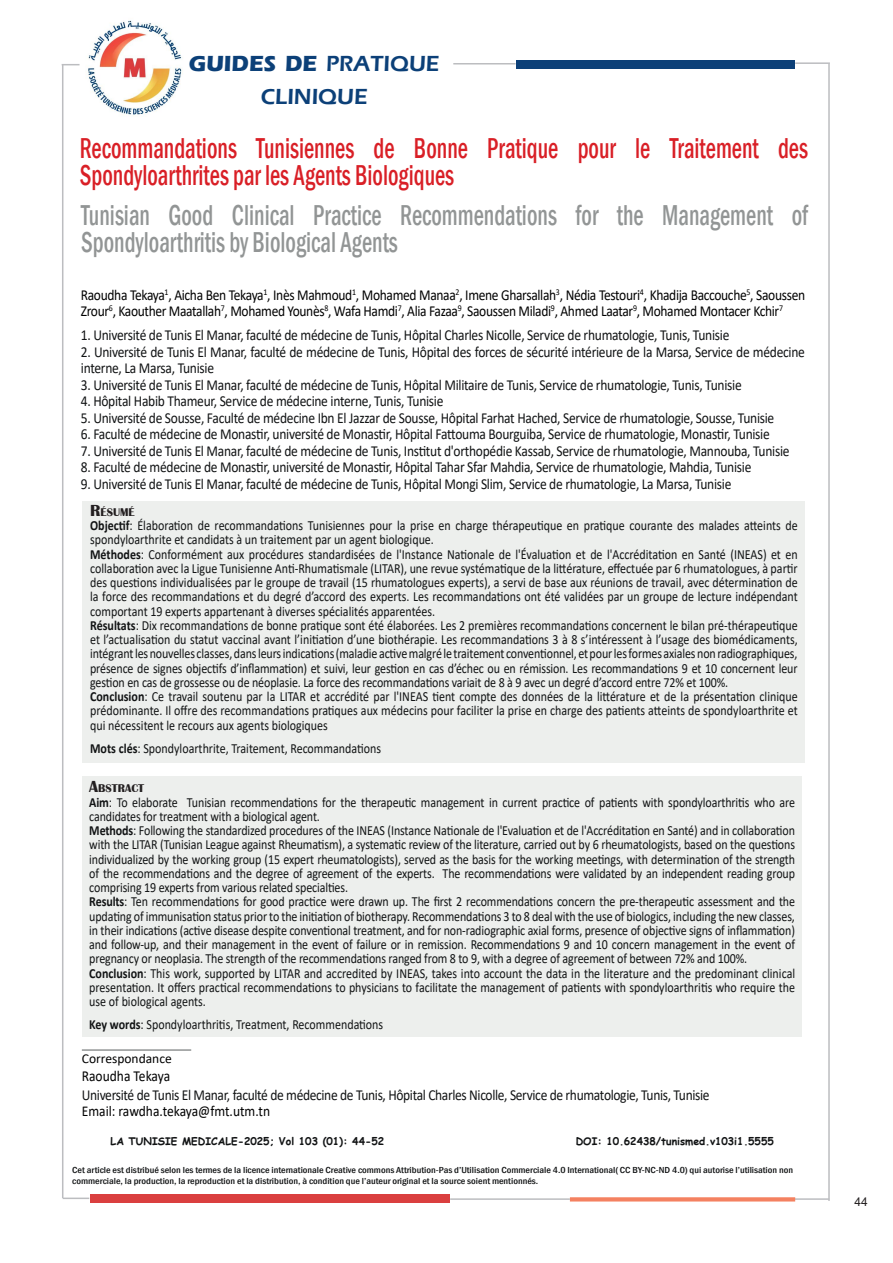
<style>
.page{position:relative;width:893px;height:1263px;background:#fff}
.page>*{position:absolute;margin:0;border:0;box-sizing:border-box;transform-origin:0 0}
.t1{font:500 condensed 29.55px/27px "Franklin Gothic";color:#d91f26;scale:.77 1}
.t2{font:500 condensed 29.55px/27px "Franklin Gothic";color:#929595;scale:.77 1}
.t3{font:600 22.5px/32.4px "Eras ITC";color:#0c4078;text-align:center}
.t4{font:15.3px/16.5px "Calibri";letter-spacing:-.02em;color:#111314;scale:.88 1}
.t5{font:15.3px/16.2px "Calibri";letter-spacing:-.025em;color:#000;scale:.88 1}
.t6{font:15.3px "Calibri";color:#000;scale:.88 1}
.t7{font:15px "Calibri";color:#000;scale:.9 1}
.t8{font:13.95px/14.2px "Calibri";letter-spacing:-.01em;color:#111314;text-align:justify;scale:.86 1}
.t9{font:13.5px "Calibri";color:#000}
.t10{font:12px "Arial";color:#231f20}
.t11{font:700 11.55px "Britannic";color:#231f20}
.t12{font:700 10.5px "Comic Sans MS";color:#111314}
.t13{font:500 condensed 9px "Franklin Gothic";color:#111314;scale:1.13 1}
.s1{font-weight:700}
.s2{font-size:16.5px}
</style>
<div class="page">
<div style="left:82px;top:501px;width:723px;height:261px;background:#edefed"></div>
<div style="left:82px;top:776px;width:719px;height:261px;background:#edefed"></div>
<hr style="left:82px;top:1049px;width:109px;height:2px;background:#929595">
<div style="left:516px;top:60px;width:278px;height:8px;background:#0c4078"></div>
<svg style="left:62px;top:64px;width:18px;height:1px"></svg>
<hr style="left:62px;top:65px;width:1px;height:1133px;background:#bcbdc0">
<hr style="left:828px;top:64px;width:2px;height:1137px;background:#bcbdc0">
<hr style="left:795px;top:62px;width:35px;height:2px;background:#bcbdc0">
<hr style="left:453px;top:63px;width:63px;height:2px;background:#bcbdc0">
<div style="left:90px;top:1194px;width:359px;height:9px;background:#da3f3f"></div>
<hr style="left:794px;top:1198px;width:35px;height:2px;background:#bcbdc0">
<svg style="left:570px;top:1197px;width:225px;height:4px"></svg>
<hr style="left:450px;top:1198px;width:120px;height:2px;background:#bcbdc0">
<hr style="left:63px;top:1197px;width:26px;height:2px;background:#bcbdc0">
<img style="left:88px;top:20px;width:94px;height:96px">
<p class="t3" style="left:189px;top:48px;width:252px"><span class="s1">GUIDES DE</span> PRATIQUE<br>CLINIQUE</p>
<p class="t1" style="left:80px;top:134px;width:947px">Recommandations Tunisiennes de Bonne Pratique pour le Traitement des<br>Spondyloarthrites par les Agents Biologiques</p>
<p class="t2" style="left:81px;top:202px;width:945px">Tunisian Good Clinical Practice Recommendations for the Management of<br>Spondyloarthritis by Biological Agents</p>
<p class="t5" style="left:81px;top:286px;width:824px">Raoudha Tekaya<sup>1</sup>, Aicha Ben Tekaya<sup>1</sup>, Inès Mahmoud<sup>1</sup>, Mohamed Manaa<sup>2</sup>, Imene Gharsallah<sup>3</sup>, Nédia Testouri<sup>4</sup>, Khadija Baccouche<sup>5</sup>, Saoussen<br>Zrour<sup>6</sup>, Kaouther Maatallah<sup>7</sup>, Mohamed Younès<sup>8</sup>, Wafa Hamdi<sup>7</sup>, Alia Fazaa<sup>9</sup>, Saoussen Miladi<sup>9</sup>, Ahmed Laatar<sup>9</sup>, Mohamed Montacer Kchir<sup>7</sup></p>
<p class="t4" style="left:81px;top:326px;width:738px">1. Université de Tunis El Manar, faculté de médecine de Tunis, Hôpital Charles Nicolle, Service de rhumatologie, Tunis, Tunisie</p>
<p class="t4" style="left:81px;top:343px;width:824px">2. Université de Tunis El Manar, faculté de médecine de Tunis, Hôpital des forces de sécurité intérieure de la Marsa, Service de médecine interne, La Marsa, Tunisie</p>
<p class="t4" style="left:81px;top:376px;width:752px">3. Université de Tunis El Manar, faculté de médecine de Tunis, Hôpital Militaire de Tunis, Service de rhumatologie, Tunis, Tunisie</p>
<p class="t4" style="left:81px;top:392px;width:414px">4. Hôpital Habib Thameur, Service de médecine interne, Tunis, Tunisie</p>
<p class="t4" style="left:81px;top:409px;width:790px">5. Université de Sousse, Faculté de médecine Ibn El Jazzar de Sousse, Hôpital Farhat Hached, Service de rhumatologie, Sousse, Tunisie</p>
<p class="t4" style="left:81px;top:425px;width:784px">6. Faculté de médecine de Monastir, université de Monastir, Hôpital Fattouma Bourguiba, Service de rhumatologie, Monastir, Tunisie</p>
<p class="t4" style="left:81px;top:442px;width:807px">7. Université de Tunis El Manar, faculté de médecine de Tunis, Institut d'orthopédie Kassab, Service de rhumatologie, Mannouba, Tunisie</p>
<p class="t4" style="left:81px;top:458px;width:764px">8. Faculté de médecine de Monastir, université de Monastir, Hôpital Tahar Sfar Mahdia, Service de rhumatologie, Mahdia, Tunisie</p>
<p class="t4" style="left:81px;top:475px;width:741px">9. Université de Tunis El Manar, faculté de médecine de Tunis, Hôpital Mongi Slim, Service de rhumatologie, La Marsa, Tunisie</p>
<p class="t11" style="left:90px;top:505px;width:46px"><span class="s2">R</span>ÉSUMÉ</p>
<p class="t8" style="left:90px;top:518px;width:824px"><span class="s1">Objectif</span>: Élaboration de recommandations Tunisiennes pour la prise en charge thérapeutique en pratique courante des malades atteints de spondyloarthrite et candidats à un traitement par un agent biologique.</p>
<p class="t8" style="left:90px;top:546px;width:824px"><span class="s1">Méthodes</span>: Conformément aux procédures standardisées de l'Instance Nationale de l'Évaluation et de l'Accréditation en Santé (INEAS) et en collaboration avec la Ligue Tunisienne Anti-Rhumatismale (LITAR), une revue systématique de la littérature, effectuée par 6 rhumatologues, à partir des questions individualisées par le groupe de travail (15 rhumatologues experts), a servi de base aux réunions de travail, avec détermination de la force des recommandations et du degré d’accord des experts. Les recommandations ont été validées par un groupe de lecture indépendant comportant 19 experts appartenant à diverses spécialités apparentées.</p>
<p class="t8" style="left:90px;top:618px;width:824px"><span class="s1">Résultats</span>: Dix recommandations de bonne pratique sont été élaborées. Les 2 premières recommandations concernent le bilan pré-thérapeutique et l’actualisation du statut vaccinal avant l’initiation d’une biothérapie. Les recommandations 3 à 8 s’intéressent à l’usage des biomédicaments, intégrant les nouvelles classes, dans leurs indications (maladie active malgré le traitement conventionnel, et pour les formes axiales non radiographiques, présence de signes objectifs d’inflammation) et suivi, leur gestion en cas d’échec ou en rémission. Les recommandations 9 et 10 concernent leur gestion en cas de grossesse ou de néoplasie. La force des recommandations variait de 8 à 9 avec un degré d’accord entre 72% et 100%.</p>
<p class="t8" style="left:90px;top:689px;width:824px"><span class="s1">Conclusion</span>: Ce travail soutenu par la LITAR et accrédité par l'INEAS tient compte des données de la littérature et de la présentation clinique prédominante. Il offre des recommandations pratiques aux médecins pour faciliter la prise en charge des patients atteints de spondyloarthrite et qui nécessitent le recours aux agents biologiques</p>
<p class="t8" style="left:90px;top:741px;width:340px"><span class="s1">Mots clés</span>: Spondyloarthrite, Traitement, Recommandations</p>
<p class="t11" style="left:89px;top:782px;width:56px"><span class="s2">A</span>BSTRACT</p>
<p class="t8" style="left:89px;top:794px;width:822px"><span class="s1">Aim</span>: To elaborate Tunisian recommendations for the therapeutic management in current practice of patients with spondyloarthritis who are candidates for treatment with a biological agent.</p>
<p class="t8" style="left:89px;top:823px;width:822px"><span class="s1">Methods</span>: Following the standardized procedures of the INEAS (Instance Nationale de l'Evaluation et de l'Accréditation en Santé) and in collaboration with the LITAR (Tunisian League against Rheumatism), a systematic review of the literature, carried out by 6 rheumatologists, based on the questions individualized by the working group (15 expert rheumatologists), served as the basis for the working meetings, with determination of the strength of the recommendations and the degree of agreement of the experts. The recommendations were validated by an independent reading group comprising 19 experts from various related specialties.</p>
<p class="t8" style="left:89px;top:894px;width:822px"><span class="s1">Results</span>: Ten recommendations for good practice were drawn up. The first 2 recommendations concern the pre-therapeutic assessment and the updating of immunisation status prior to the initiation of biotherapy. Recommendations 3 to 8 deal with the use of biologics, including the new classes, in their indications (active disease despite conventional treatment, and for non-radiographic axial forms, presence of objective signs of inflammation) and follow-up, and their management in the event of failure or in remission. Recommendations 9 and 10 concern management in the event of pregnancy or neoplasia. The strength of the recommendations ranged from 8 to 9, with a degree of agreement of between 72% and 100%.</p>
<p class="t8" style="left:89px;top:965px;width:822px"><span class="s1">Conclusion</span>: This work, supported by LITAR and accredited by INEAS, takes into account the data in the literature and the predominant clinical presentation. It offers practical recommendations to physicians to facilitate the management of patients with spondyloarthritis who require the use of biological agents.</p>
<p class="t8" style="left:89px;top:1017px;width:343px"><span class="s1">Key words</span>: Spondyloarthritis, Treatment, Recommendations</p>
<p class="t9" style="left:82px;top:1050px;width:91px">Correspondance</p>
<p class="t6" style="left:82px;top:1066px;width:102px">Raoudha Tekaya</p>
<p class="t4" style="left:82px;top:1086px;width:715px">Université de Tunis El Manar, faculté de médecine de Tunis, Hôpital Charles Nicolle, Service de rhumatologie, Tunis, Tunisie</p>
<p class="t7" style="left:82px;top:1100px;width:211px">Email: rawdha.tekaya@fmt.utm.tn</p>
<p class="t12" style="left:111px;top:1133px;width:275px">LA TUNISIE MEDICALE-2025; Vol 103 (01): 44-52</p>
<p class="t12" style="left:576px;top:1133px;width:200px">DOI: 10.62438/tunismed.v103i1.5555</p>
<p class="t13" style="left:72px;top:1164px;width:639px">Cet article est distribué selon les termes de la licence internationale Creative commons Attribution-Pas d’Utilisation Commerciale 4.0 International( CC BY-NC-ND 4.0) qui autorise l’utilisation non</p>
<p class="t13" style="left:72px;top:1175px;width:414px">commerciale, la production, la reproduction et la distribution, à condition que l’auteur original et la source soient mentionnés.</p>
<p class="t10" style="left:854px;top:1194px;width:15px">44</p>
</div>
